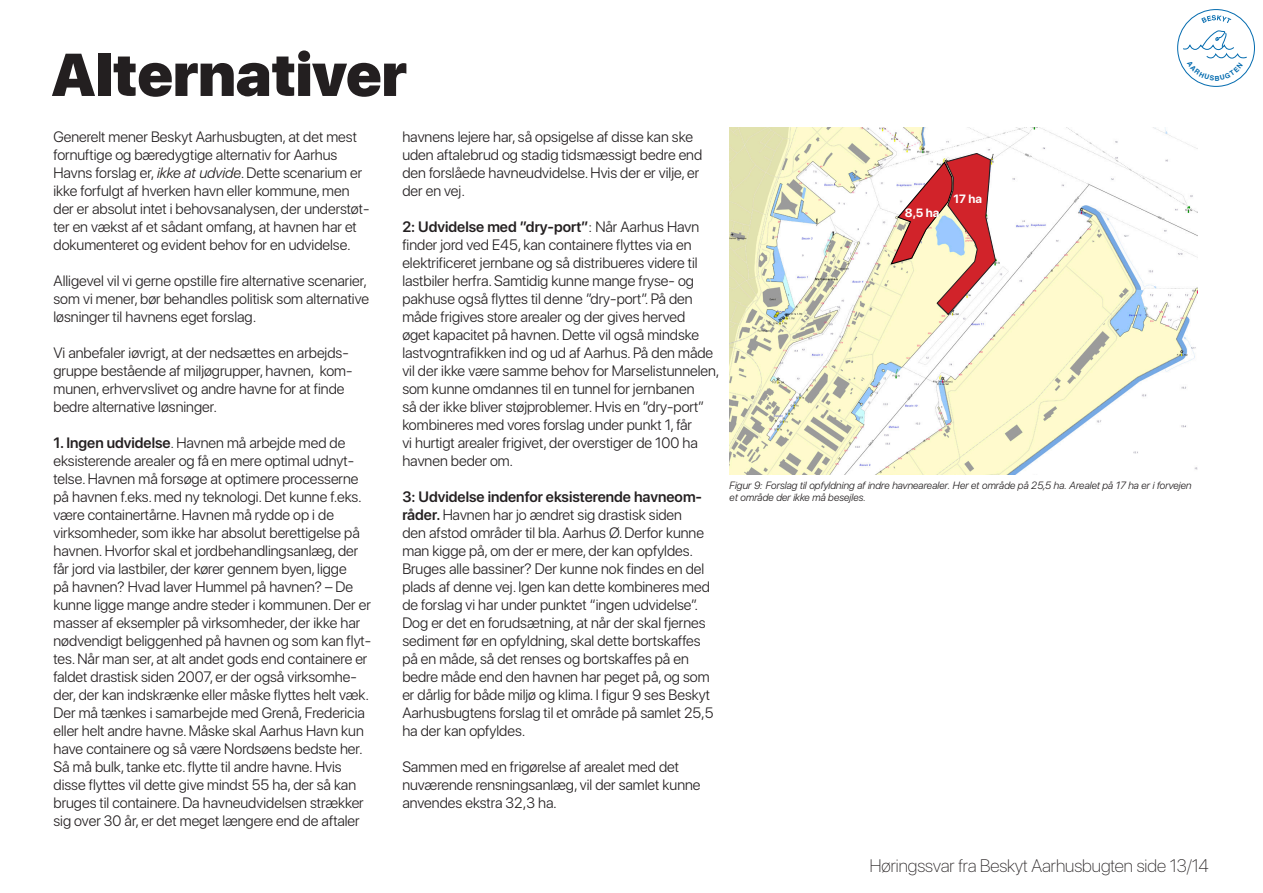
<style>
.page{position:relative;width:1263px;height:893px;background:#fff}
.page>*{position:absolute;margin:0;border:0;box-sizing:border-box;transform-origin:0 0}
.t1{font:900 60px "SF Pro Display";color:#231f20}
.t2{font:100 18px "SF Pro Display";color:#231f20}
.t3{font:300 15px/18px "SF Pro Display";color:#231f20}
.t4{font:700 12px "SF Pro Display";color:#fff}
.t5{font:italic 300 10.5px/12.6px "SF Pro Display";color:#231f20}
.s1{font-style:italic}
.s2{font-weight:600}
</style>
<div class="page">
<div style="left:1177px;top:9px;width:78px;height:78px;border:1px solid #036baf;border-radius:50%"></div>
<img style="left:729px;top:128px;width:468px;height:346px">
<svg style="left:890px;top:153px;width:106px;height:162px"></svg>
<svg style="left:1182px;top:15px;width:65px;height:66px"></svg>
<p class="t1" style="left:51px;top:40px;width:357px">Alternativer</p>
<p class="t3" style="left:54px;top:128px;width:317px">Generelt mener Beskyt Aarhusbugten, at det mest fornuftige og bæredygtige alternativ for Aarhus Havns forslag er, <span class="s1">ikke at udvide</span>. Dette scenarium er ikke forfulgt af hverken havn eller kommune, men der er absolut intet i behovsanalysen, der understøt&shy;ter en vækst af et sådant omfang, at havnen har et dokumenteret og evident behov for en udvidelse.</p>
<p class="t3" style="left:54px;top:272px;width:317px">Alligevel vil vi gerne opstille fire alternative scenarier, som vi mener, bør behandles politisk som alternative løsninger til havnens eget forslag.</p>
<p class="t3" style="left:54px;top:344px;width:301px">Vi anbefaler iøvrigt, at der nedsættes en arbejds&shy;gruppe bestående af miljøgrupper, havnen, kom&shy;munen, erhvervslivet og andre havne for at finde bedre alternative løsninger.</p>
<p class="t3" style="left:54px;top:434px;width:319px"><span class="s2">1. Ingen udvidelse</span>. Havnen må arbejde med de eksisterende arealer og få en mere optimal udnyt&shy;telse. Havnen må forsøge at optimere processerne på havnen f.eks. med ny teknologi. Det kunne f.eks. være containertårne. Havnen må rydde op i de virksomheder, som ikke har absolut berettigelse på havnen. Hvorfor skal et jordbehandlingsanlæg, der får jord via lastbiler, der kører gennem byen, ligge<br>på havnen? Hvad laver Hummel på havnen? – De kunne ligge mange andre steder i kommunen. Der er masser af eksempler på virksomheder, der ikke har nødvendigt beliggenhed på havnen og som kan flyt&shy;tes. Når man ser, at alt andet gods end containere er faldet drastisk siden 2007, er der også virksomhe&shy;der, der kan indskrænke eller måske flyttes helt væk.<br>Der må tænkes i samarbejde med Grenå, Fredericia eller helt andre havne. Måske skal Aarhus Havn kun have containere og så være Nordsøens bedste her.<br>Så må bulk, tanke etc. flytte til andre havne. Hvis disse flyttes vil dette give mindst 55 ha, der så kan bruges til containere. Da havneudvidelsen strækker sig over 30 år, er det meget længere end de aftaler</p>
<p class="t3" style="left:402px;top:128px;width:301px">havnens lejere har, så opsigelse af disse kan ske uden aftalebrud og stadig tidsmæssigt bedre end den forslåede havneudvidelse. Hvis der er vilje, er der en vej.</p>
<p class="t3" style="left:402px;top:218px;width:319px"><span class="s2">2: Udvidelse med ”dry-port”</span>: Når Aarhus Havn finder jord ved E45, kan containere flyttes via en elektrificeret jernbane og så distribueres videre til lastbiler herfra. Samtidig kunne mange fryse- og pakhuse også flyttes til denne ”dry-port”. På den måde frigives store arealer og der gives herved<br>øget kapacitet på havnen. Dette vil også mindske lastvogntrafikken ind og ud af Aarhus. På den måde vil der ikke være samme behov for Marselistunnelen, som kunne omdannes til en tunnel for jernbanen<br>så der ikke bliver støjproblemer. Hvis en ”dry-port” kombineres med vores forslag under punkt 1, får<br>vi hurtigt arealer frigivet, der overstiger de 100 ha havnen beder om.</p>
<p class="t3" style="left:402px;top:488px;width:313px"><span class="s2">3: Udvidelse indenfor eksisterende havneom&shy;råder.</span> Havnen har jo ændret sig drastisk siden<br>den afstod områder til bla. Aarhus Ø. Derfor kunne man kigge på, om der er mere, der kan opfyldes.<br>Bruges alle bassiner? Der kunne nok findes en del plads af denne vej. Igen kan dette kombineres med de forslag vi har under punktet “ingen udvidelse”.<br>Dog er det en forudsætning, at når der skal fjernes sediment før en opfyldning, skal dette bortskaffes på en måde, så det renses og bortskaffes på en bedre måde end den havnen har peget på, og som er dårlig for både miljø og klima. I figur 9 ses Beskyt Aarhusbugtens forslag til et område på samlet 25,5 ha der kan opfyldes.</p>
<p class="t3" style="left:402px;top:758px;width:300px">Sammen med en frigørelse af arealet med det nuværende rensningsanlæg, vil der samlet kunne anvendes ekstra 32,3 ha.</p>
<p class="t4" style="left:905px;top:205px;width:36px">8,5 ha</p>
<p class="t4" style="left:953px;top:192px;width:30px">17 ha</p>
<p class="t5" style="left:729px;top:479px;width:464px">Figur 9: Forslag til opfyldning af indre havnearealer. Her et område på 25,5 ha. Arealet på 17 ha er i forvejen et område der ikke må besejles.</p>
<p class="t2" style="left:870px;top:853px;width:341px">Høringssvar fra Beskyt Aarhusbugten side 13/14</p>
</div>
